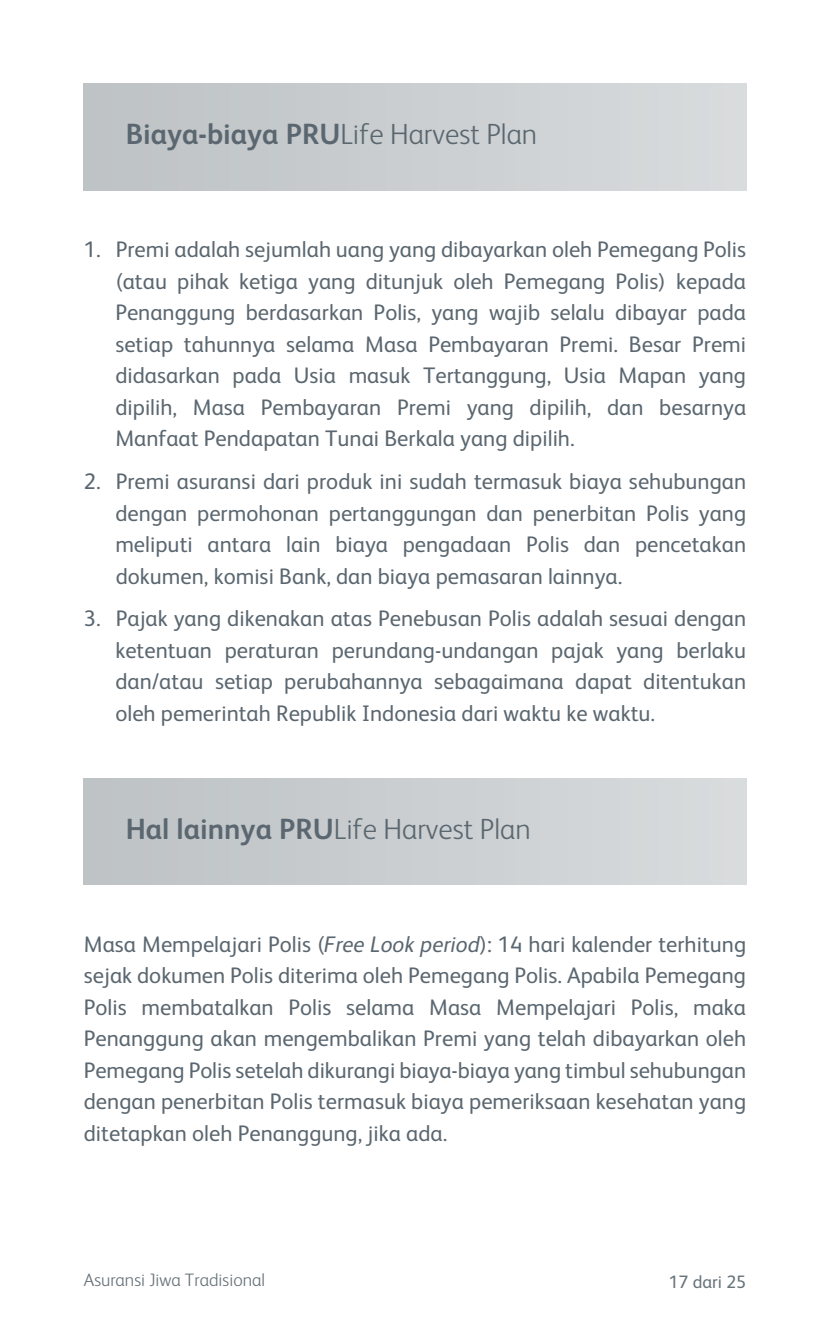
<style>
.page{position:relative;width:830px;height:1340px;background:#fff}
.page>*{position:absolute;margin:0;border:0;box-sizing:border-box;transform-origin:0 0}
.t1{font:300 29.25px "FS Albert Pro";color:#5b6770}
.t2{font:22.5px/31.5px "FS Albert Pro";color:#5b6770;text-align:justify}
.t3{font:300 18px "FS Albert Pro";color:#687379}
.t4{font:18px "FS Albert Pro";color:#687379}
.s1{font-weight:700}
.s2{font-style:italic}
</style>
<div class="page">
<div style="left:84px;top:84px;width:661px;height:106px;background:linear-gradient(to right,#bdc2c4,#d9dcdd)"></div>
<div style="left:84px;top:778px;width:661px;height:106px;background:linear-gradient(to right,#bdc2c4,#d9dcdd)"></div>
<h1 class="t1" style="left:126px;top:114px;width:413px"><span class="s1">Biaya-biaya PRU</span>Life Harvest Plan</h1>
<p class="t2" style="left:115px;top:232px;width:632px;text-indent:-32px">1. Premi adalah sejumlah uang yang dibayarkan oleh Pemegang Polis (atau pihak ketiga yang ditunjuk oleh Pemegang Polis) kepada Penanggung berdasarkan Polis, yang wajib selalu dibayar pada setiap tahunnya selama Masa Pembayaran Premi. Besar Premi didasarkan pada Usia masuk Tertanggung, Usia Mapan yang dipilih, Masa Pembayaran Premi yang dipilih, dan besarnya Manfaat Pendapatan Tunai Berkala yang dipilih.</p>
<p class="t2" style="left:115px;top:464px;width:632px;text-indent:-32px">2. Premi asuransi dari produk ini sudah termasuk biaya sehubungan dengan permohonan pertanggungan dan penerbitan Polis yang meliputi antara lain biaya pengadaan Polis dan pencetakan dokumen, komisi Bank, dan biaya pemasaran lainnya.</p>
<p class="t2" style="left:115px;top:601px;width:632px;text-indent:-32px">3. Pajak yang dikenakan atas Penebusan Polis adalah sesuai dengan ketentuan peraturan perundang-undangan pajak yang berlaku dan/atau setiap perubahannya sebagaimana dapat ditentukan oleh pemerintah Republik Indonesia dari waktu ke waktu.</p>
<h1 class="t1" style="left:126px;top:809px;width:406px"><span class="s1">Hal lainnya PRU</span>Life Harvest Plan</h1>
<p class="t2" style="left:84px;top:926px;width:663px">Masa Mempelajari Polis (<span class="s2">Free Look period</span>): 14 hari kalender terhitung sejak dokumen Polis diterima oleh Pemegang Polis. Apabila Pemegang Polis membatalkan Polis selama Masa Mempelajari Polis, maka Penanggung akan mengembalikan Premi yang telah dibayarkan oleh Pemegang Polis setelah dikurangi biaya-biaya yang timbul sehubungan dengan penerbitan Polis termasuk biaya pemeriksaan kesehatan yang ditetapkan oleh Penanggung, jika ada.</p>
<p class="t3" style="left:84px;top:1267px;width:183px">Asuransi Jiwa Tradisional</p>
<p class="t4" style="left:668px;top:1268px;width:79px">17 dari 25</p>
</div>
